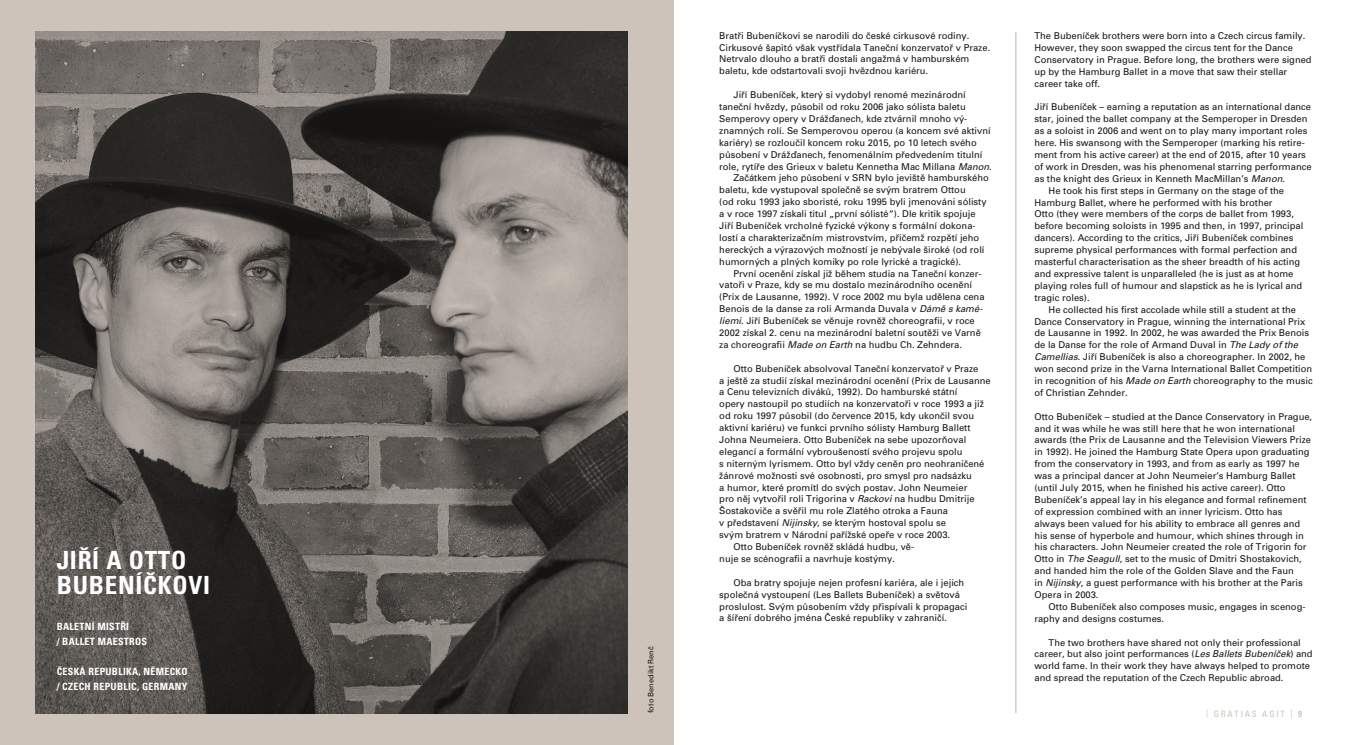
<style>
.page{position:relative;width:1347px;height:745px;background:#fff}
.page>*{position:absolute;margin:0;border:0;box-sizing:border-box;transform-origin:0 0}
.t1{font:700 condensed 25px/25px "Univers CE";letter-spacing:.03em;color:#fff}
.t2{font:700 condensed 10px/15px "Univers CE";letter-spacing:.03em;color:#fff}
.t3{font:9.38px/11.9px "Univers CE";color:#181716}
.t4{font:condensed 8.75px "Univers CE";letter-spacing:.2em;color:#cdc3bb}
.t5{font:7.5px "Univers CE";color:#181716}
.s1{font-style:italic}
.s2{font-weight:700}
</style>
<div class="page">
<div style="left:0;top:0;width:673px;height:744px;background:#cdc3bb"></div>
<img style="left:36px;top:32px;width:591px;height:680px">
<hr style="left:1015px;top:32px;width:1px;height:680px;background:#cdc3bb">
<h1 class="t1" style="left:57px;top:547px;width:155px">JIŘÍ A OTTO<br>BUBENÍČKOVI</h1>
<p class="t2" style="left:57px;top:618px;width:92px">BALETNÍ MISTŘI<br>/ BALLET MAESTROS</p>
<p class="t2" style="left:57px;top:663px;width:132px">ČESKÁ REPUBLIKA, NĚMECKO / CZECH REPUBLIC, GERMANY</p>
<p class="t5" style="left:646px;top:712px;width:68px;rotate:-90deg">foto Benedikt Renč</p>
<p class="t3" style="left:719px;top:30px;width:272px">Bratři Bubeníčkovi se narodili do české cirkusové rodiny.<br>Cirkusové šapitó však vystřídala Taneční konzervatoř v Praze.<br>Netrvalo dlouho a bratři dostali angažmá v hamburském baletu, kde odstartovali svoji hvězdnou kariéru.</p>
<p class="t3" style="left:733px;top:89px;width:234px">Jiří Bubeníček, který si vydobyl renomé mezinárodní</p>
<p class="t3" style="left:719px;top:101px;width:248px">taneční hvězdy, působil od roku 2006 jako sólista baletu</p>
<p class="t3" style="left:719px;top:113px;width:250px">Semperovy opery v Drážďanech, kde ztvárnil mnoho vý-</p>
<p class="t3" style="left:719px;top:125px;width:273px">znamných rolí. Se Semperovou operou (a koncem své aktivní</p>
<p class="t3" style="left:719px;top:136px;width:259px">kariéry) se rozloučil koncem roku 2015, po 10 letech svého</p>
<p class="t3" style="left:719px;top:148px;width:265px">působení v Drážďanech, fenomenálním předvedením titulní</p>
<p class="t3" style="left:719px;top:160px;width:274px">role, rytíře des Grieux v baletu Kennetha Mac Millana <span class="s1">Manon</span>.</p>
<p class="t3" style="left:733px;top:172px;width:257px">Začátkem jeho působení v SRN bylo jeviště hamburského</p>
<p class="t3" style="left:719px;top:184px;width:248px">baletu, kde vystupoval společně se svým bratrem Ottou</p>
<p class="t3" style="left:719px;top:196px;width:269px">(od roku 1993 jako sboristé, roku 1995 byli jmenováni sólisty</p>
<p class="t3" style="left:719px;top:208px;width:258px">a v roce 1997 získali titul „první sólisté“). Dle kritik spojuje</p>
<p class="t3" style="left:719px;top:220px;width:258px">Jiří Bubeníček vrcholné fyzické výkony s formální dokona-</p>
<p class="t3" style="left:719px;top:232px;width:261px">lostí a charakterizačním mistrovstvím, přičemž rozpětí jeho</p>
<p class="t3" style="left:719px;top:243px;width:267px">hereckých a výrazových možností je nebývale široké (od rolí</p>
<p class="t3" style="left:719px;top:255px;width:243px">humorných a plných komiky po role lyrické a tragické).</p>
<p class="t3" style="left:733px;top:267px;width:249px">První ocenění získal již během studia na Taneční konzer-</p>
<p class="t3" style="left:719px;top:279px;width:254px">vatoři v Praze, kdy se mu dostalo mezinárodního ocenění</p>
<p class="t3" style="left:719px;top:291px;width:267px">(Prix de Lausanne, 1992). V roce 2002 mu byla udělena cena</p>
<p class="t3" style="left:719px;top:303px;width:265px">Benois de la danse za roli Armanda Duvala v <span class="s1">Dámě s kamé-</span></p>
<p class="t3" style="left:719px;top:315px;width:257px"><span class="s1">liemi</span>. Jiří Bubeníček se věnuje rovněž choreografii, v roce</p>
<p class="t3" style="left:719px;top:327px;width:263px">2002 získal 2. cenu na mezinárodní baletní soutěži ve Varně</p>
<p class="t3" style="left:719px;top:338px;width:244px">za choreografii <span class="s1">Made on Earth</span> na hudbu Ch. Zehndera.</p>
<p class="t3" style="left:733px;top:362px;width:246px">Otto Bubeníček absolvoval Taneční konzervatoř v Praze</p>
<p class="t3" style="left:719px;top:374px;width:273px">a ještě za studií získal mezinárodní ocenění (Prix de Lausanne</p>
<p class="t3" style="left:719px;top:386px;width:240px">a Cenu televizních diváků, 1992). Do hamburské státní</p>
<p class="t3" style="left:719px;top:398px;width:266px">opery nastoupil po studiích na konzervatoři v roce 1993 a již</p>
<p class="t3" style="left:719px;top:410px;width:256px">od roku 1997 působil (do července 2015, kdy ukončil svou</p>
<p class="t3" style="left:719px;top:422px;width:253px">aktivní kariéru) ve funkci prvního sólisty Hamburg Ballett</p>
<p class="t3" style="left:719px;top:433px;width:248px">Johna Neumeiera. Otto Bubeníček na sebe upozorňoval</p>
<p class="t3" style="left:719px;top:445px;width:245px">elegancí a formální vybroušeností svého projevu spolu</p>
<p class="t3" style="left:719px;top:457px;width:267px">s niterným lyrismem. Otto byl vždy ceněn pro neohraničené</p>
<p class="t3" style="left:719px;top:469px;width:254px">žánrové možnosti své osobnosti, pro smysl pro nadsázku</p>
<p class="t3" style="left:719px;top:481px;width:249px">a humor, které promítl do svých postav. John Neumeier</p>
<p class="t3" style="left:719px;top:493px;width:257px">pro něj vytvořil roli Trigorina v <span class="s1">Rackovi</span> na hudbu Dmitrije</p>
<p class="t3" style="left:719px;top:505px;width:230px">Šostakoviče a svěřil mu role Zlatého otroka a Fauna</p>
<p class="t3" style="left:719px;top:517px;width:228px">v představení <span class="s1">Nijinsky</span>, se kterým hostoval spolu se</p>
<p class="t3" style="left:719px;top:528px;width:232px">svým bratrem v Národní pařížské opeře v roce 2003.</p>
<p class="t3" style="left:733px;top:540px;width:182px">Otto Bubeníček rovněž skládá hudbu, vě-</p>
<p class="t3" style="left:719px;top:552px;width:177px">nuje se scénografii a navrhuje kostýmy.</p>
<p class="t3" style="left:719px;top:576px;width:249px;text-indent:14px">Oba bratry spojuje nejen profesní kariéra, ale i jejich společná vystoupení (Les Ballets Bubeníček) a světová proslulost. Svým působením vždy přispívali k propagaci a šíření dobrého jména České republiky v zahraničí.</p>
<p class="t3" style="left:1034px;top:30px;width:279px">The Bubeníček brothers were born into a Czech circus family.<br>However, they soon swapped the circus tent for the Dance Conservatory in Prague. Before long, the brothers were signed up by the Hamburg Ballet in a move that saw their stellar career take off.</p>
<p class="t3" style="left:1034px;top:101px;width:278px">Jiří Bubeníček – earning a reputation as an international dance</p>
<p class="t3" style="left:1034px;top:113px;width:274px">star, joined the ballet company at the Semperoper in Dresden</p>
<p class="t3" style="left:1034px;top:125px;width:274px">as a soloist in 2006 and went on to play many important roles</p>
<p class="t3" style="left:1034px;top:137px;width:272px">here. His swansong with the Semperoper (marking his retire-</p>
<p class="t3" style="left:1034px;top:149px;width:273px">ment from his active career) at the end of 2015, after 10 years</p>
<p class="t3" style="left:1034px;top:161px;width:279px">of work in Dresden, was his phenomenal starring performance</p>
<p class="t3" style="left:1034px;top:173px;width:252px">as the knight des Grieux in Kenneth MacMillan’s <span class="s1">Manon</span>.</p>
<p class="t3" style="left:1048px;top:184px;width:237px">He took his first steps in Germany on the stage of the</p>
<p class="t3" style="left:1034px;top:196px;width:240px">Hamburg Ballet, where he performed with his brother</p>
<p class="t3" style="left:1034px;top:208px;width:261px">Otto (they were members of the corps de ballet from 1993,</p>
<p class="t3" style="left:1034px;top:220px;width:270px">before becoming soloists in 1995 and then, in 1997, principal</p>
<p class="t3" style="left:1034px;top:232px;width:260px">dancers). According to the critics, Jiří Bubeníček combines</p>
<p class="t3" style="left:1034px;top:244px;width:264px">supreme physical performances with formal perfection and</p>
<p class="t3" style="left:1034px;top:256px;width:267px">masterful characterisation as the sheer breadth of his acting</p>
<p class="t3" style="left:1034px;top:268px;width:260px">and expressive talent is unparalleled (he is just as at home</p>
<p class="t3" style="left:1034px;top:279px;width:269px">playing roles full of humour and slapstick as he is lyrical and</p>
<p class="t3" style="left:1034px;top:291px;width:57px">tragic roles).</p>
<p class="t3" style="left:1048px;top:303px;width:249px">He collected his first accolade while still a student at the</p>
<p class="t3" style="left:1034px;top:315px;width:272px">Dance Conservatory in Prague, winning the international Prix</p>
<p class="t3" style="left:1034px;top:327px;width:276px">de Lausanne in 1992. In 2002, he was awarded the Prix Benois</p>
<p class="t3" style="left:1034px;top:339px;width:265px">de la Danse for the role of Armand Duval in <span class="s1">The Lady of the</span></p>
<p class="t3" style="left:1034px;top:351px;width:272px"><span class="s1">Camellias</span>. Jiří Bubeníček is also a choreographer. In 2002, he</p>
<p class="t3" style="left:1034px;top:363px;width:279px">won second prize in the Varna International Ballet Competition</p>
<p class="t3" style="left:1034px;top:374px;width:280px">in recognition of his <span class="s1">Made on Earth</span> choreography to the music</p>
<p class="t3" style="left:1034px;top:386px;width:95px">of Christian Zehnder.</p>
<p class="t3" style="left:1034px;top:410px;width:279px">Otto Bubeníček – studied at the Dance Conservatory in Prague, and it was while he was still here that he won international awards (the Prix de Lausanne and the Television Viewers Prize in 1992). He joined the Hamburg State Opera upon graduating from the conservatory in 1993, and from as early as 1997 he was a principal dancer at John Neumeier’s Hamburg Ballet (until July 2015, when he finished his active career). Otto Bubeníček’s appeal lay in his elegance and formal refinement of expression combined with an inner lyricism. Otto has always been valued for his ability to embrace all genres and his sense of hyperbole and humour, which shines through in his characters. John Neumeier created the role of Trigorin for Otto in <span class="s1">The Seagull</span>, set to the music of Dmitri Shostakovich, and handed him the role of the Golden Slave and the Faun<br>in <span class="s1">Nijinsky</span>, a guest performance with his brother at the Paris Opera in 2003.</p>
<p class="t3" style="left:1034px;top:600px;width:272px;text-indent:14px">Otto Bubeníček also composes music, engages in scenog&shy;raphy and designs costumes.</p>
<p class="t3" style="left:1034px;top:636px;width:280px;text-indent:14px">The two brothers have shared not only their professional career, but also joint performances (<span class="s1">Les Ballets Bubeníček</span>) and world fame. In their work they have always helped to promote and spread the reputation of the Czech Republic abroad.</p>
<p class="t4" style="left:1206px;top:708px;width:97px">| GRATIAS AGIT | <span class="s2">9</span></p>
</div>
